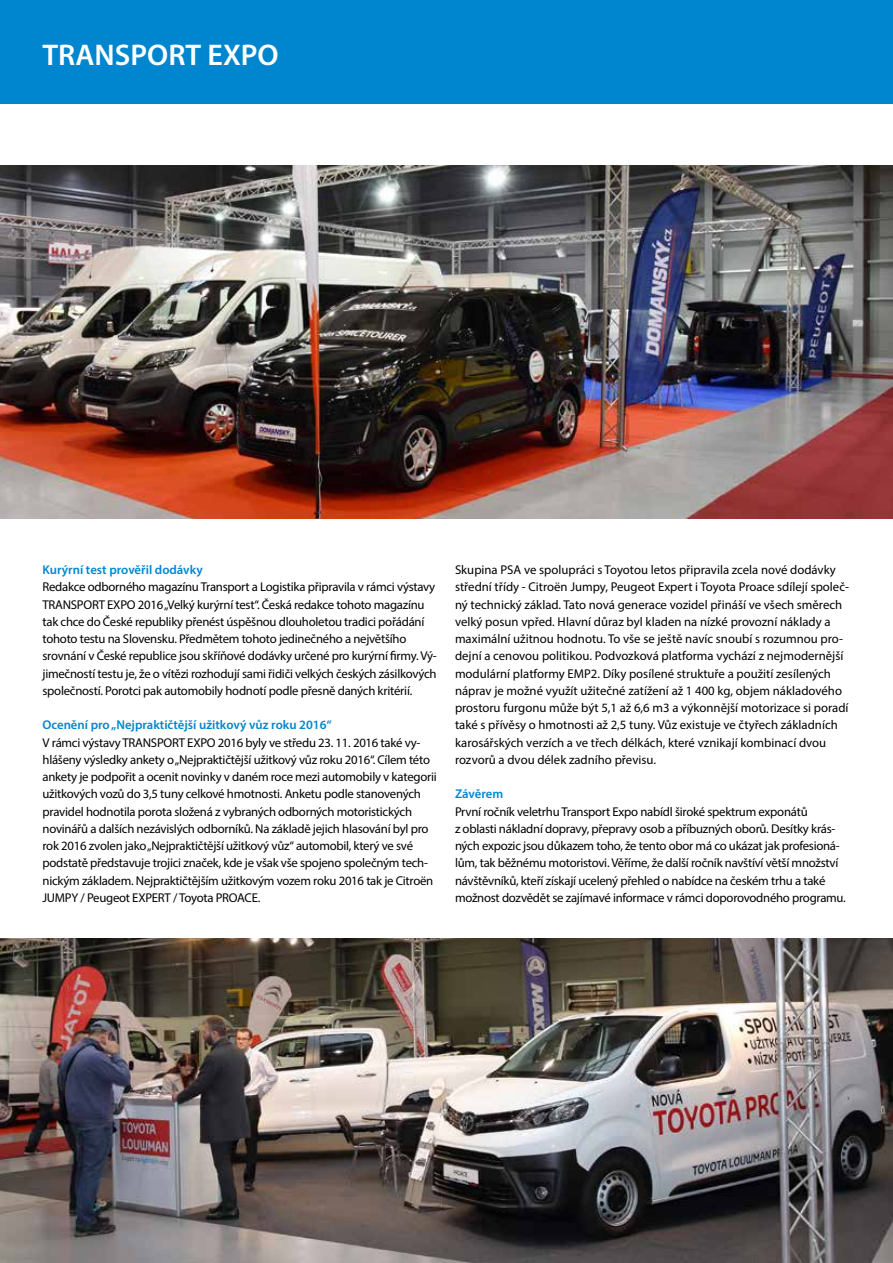
<style>
.page{position:relative;width:893px;height:1263px;background:#fff}
.page>*{position:absolute;margin:0;border:0;box-sizing:border-box;transform-origin:0 0}
.t1{font:600 30px "Myriad Pro";color:#fff}
.t2{font:12.75px/17.2px "Myriad Pro";letter-spacing:-.02em;color:#000}
.t3{font:12.75px/17.2px "Myriad Pro";color:#000}
.t4{font:600 12.75px "Myriad Pro";color:#0086ce}
</style>
<div class="page">
<img style="left:0;top:939px;width:893px;height:324px">
<img style="left:0;top:166px;width:893px;height:353px">
<div style="left:0;top:0;width:893px;height:103px;background:#0086ce"></div>
<h1 class="t1" style="left:43px;top:36px;width:238px">TRANSPORT EXPO</h1>
<p class="t4" style="left:43px;top:562px;width:162px">Kurýrní test prověřil dodávky</p>
<p class="t2" style="left:43px;top:578px;width:396px">Redakce odborného magazínu Transport a Logistika připravila v rámci výstavy TRANSPORT EXPO 2016 „Velký kurýrní test“. Česká redakce tohoto magazínu tak chce do České republiky přenést úspěšnou dlouholetou tradici pořádání tohoto testu na Slovensku. Předmětem tohoto jedinečného a největšího srovnání v České republice jsou skříňové dodávky určené pro kurýrní firmy. Vý&shy;jimečností testu je, že o vítězi rozhodují sami řidiči velkých českých zásilkových společností. Porotci pak automobily hodnotí podle přesně daných kritérií.</p>
<p class="t4" style="left:43px;top:717px;width:291px">Ocenění pro „Nejpraktičtější užitkový vůz roku 2016“</p>
<p class="t2" style="left:43px;top:733px;width:396px">V rámci výstavy TRANSPORT EXPO 2016 byly ve středu 23. 11. 2016 také vy&shy;hlášeny výsledky ankety o „Nejpraktičtější užitkový vůz roku 2016“. Cílem této ankety je podpořit a ocenit novinky v daném roce mezi automobily v kategorii užitkových vozů do 3,5 tuny celkové hmotnosti. Anketu podle stanovených pravidel hodnotila porota složená z vybraných odborných motoristických novinářů a dalších nezávislých odborníků. Na základě jejich hlasování byl pro rok 2016 zvolen jako „Nejpraktičtější užitkový vůz“ automobil, který ve své podstatě představuje trojici značek, kde je však vše spojeno společným tech&shy;nickým základem. Nejpraktičtějším užitkovým vozem roku 2016 tak je Citroën JUMPY / Peugeot EXPERT / Toyota PROACE.</p>
<p class="t3" style="left:455px;top:561px;width:396px">Skupina PSA ve spolupráci s Toyotou letos připravila zcela nové dodávky střední třídy - Citroën Jumpy, Peugeot Expert i Toyota Proace sdílejí společ&shy;ný technický základ. Tato nová generace vozidel přináší ve všech směrech velký posun vpřed. Hlavní důraz byl kladen na nízké provozní náklady a maximální užitnou hodnotu. To vše se ještě navíc snoubí s rozumnou pro&shy;dejní a cenovou politikou. Podvozková platforma vychází z nejmodernější modulární platformy EMP2. Díky posílené struktuře a použití zesílených náprav je možné využít užitečné zatížení až 1 400 kg, objem nákladového prostoru furgonu může být 5,1 až 6,6 m3 a výkonnější motorizace si poradí také s přívěsy o hmotnosti až 2,5 tuny. Vůz existuje ve čtyřech základních karosářských verzích a ve třech délkách, které vznikají kombinací dvou rozvorů a dvou délek zadního převisu.</p>
<p class="t4" style="left:455px;top:786px;width:50px">Závěrem</p>
<p class="t2" style="left:455px;top:802px;width:392px">První ročník veletrhu Transport Expo nabídl široké spektrum exponátů<br>z oblasti nákladní dopravy, přepravy osob a příbuzných oborů. Desítky krás&shy;ných expozic jsou důkazem toho, že tento obor má co ukázat jak profesioná&shy;lům, tak běžnému motoristovi. Věříme, že další ročník navštíví větší množství návštěvníků, kteří získají ucelený přehled o nabídce na českém trhu a také možnost dozvědět se zajímavé informace v rámci doporovodného programu.</p>
</div>
